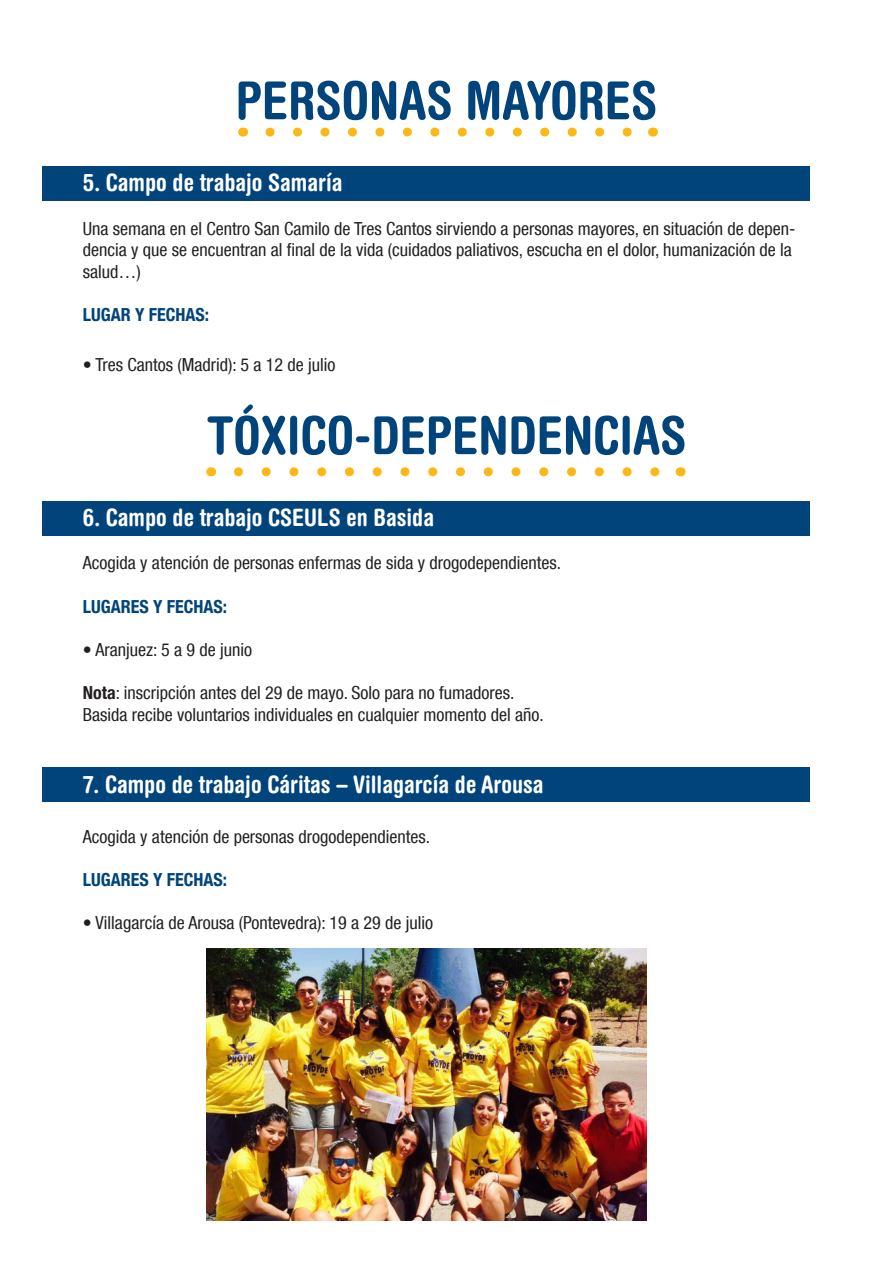
<style>
.page{position:relative;width:893px;height:1263px;background:#fff}
.page>*{position:absolute;margin:0;border:0;box-sizing:border-box;transform-origin:0 0}
.t1{font:700 condensed 52.5px "Helvetica Rounded LT Std";color:#00447b}
.t2{font:700 condensed 24px "Helvetica Rounded LT Std";color:#fff}
.t3{font:condensed 18px/21.6px "Helvetica Neue LT Com";color:#231f20}
.t4{font:700 condensed 18px "Helvetica Neue LT Com";color:#00447b}
.s1{font-weight:700}
</style>
<div class="page">
<div style="left:43px;top:767px;width:767px;height:34px;background:#00447b"></div>
<div style="left:43px;top:167px;width:767px;height:34px;background:#00447b"></div>
<div style="left:43px;top:502px;width:767px;height:34px;background:#00447b"></div>
<svg style="left:270px;top:128px;width:362px;height:9px"></svg>
<svg style="left:238px;top:467px;width:422px;height:9px"></svg>
<img style="left:206px;top:948px;width:440px;height:272px">
<p class="t1" style="left:236px;top:69px;width:423px">PERSONAS MAYORES</p>
<p class="t2" style="left:83px;top:168px;width:261px">5. Campo de trabajo Samaría</p>
<p class="t3" style="left:83px;top:217px;width:714px">Una semana en el Centro San Camilo de Tres Cantos sirviendo a personas mayores, en situación de depen&shy;dencia y que se encuentran al final de la vida (cuidados paliativos, escucha en el dolor, humanización de la salud…)</p>
<p class="t4" style="left:83px;top:304px;width:128px">LUGAR Y FECHAS:</p>
<p class="t3" style="left:83px;top:354px;width:254px">• Tres Cantos (Madrid): 5 a 12 de julio</p>
<p class="t1" style="left:207px;top:403px;width:481px">TÓXICO-DEPENDENCIAS</p>
<p class="t2" style="left:83px;top:503px;width:353px">6. Campo de trabajo CSEULS en Basida</p>
<p class="t3" style="left:83px;top:552px;width:480px">Acogida y atención de personas enfermas de sida y drogodependientes.</p>
<p class="t4" style="left:83px;top:595px;width:146px">LUGARES Y FECHAS:</p>
<p class="t3" style="left:83px;top:638px;width:171px">• Aranjuez: 5 a 9 de junio</p>
<p class="t3" style="left:83px;top:682px;width:433px"><span class="s1">Nota</span>: inscripción antes del 29 de mayo. Solo para no fumadores.</p>
<p class="t3" style="left:83px;top:703px;width:462px">Basida recibe voluntarios individuales en cualquier momento del año.</p>
<p class="t2" style="left:83px;top:769px;width:462px">7. Campo de trabajo Cáritas – Villagarcía de Arousa</p>
<p class="t3" style="left:83px;top:826px;width:349px">Acogida y atención de personas drogodependientes.</p>
<p class="t4" style="left:83px;top:869px;width:146px">LUGARES Y FECHAS:</p>
<p class="t3" style="left:83px;top:912px;width:352px">• Villagarcía de Arousa (Pontevedra): 19 a 29 de julio</p>
</div>
